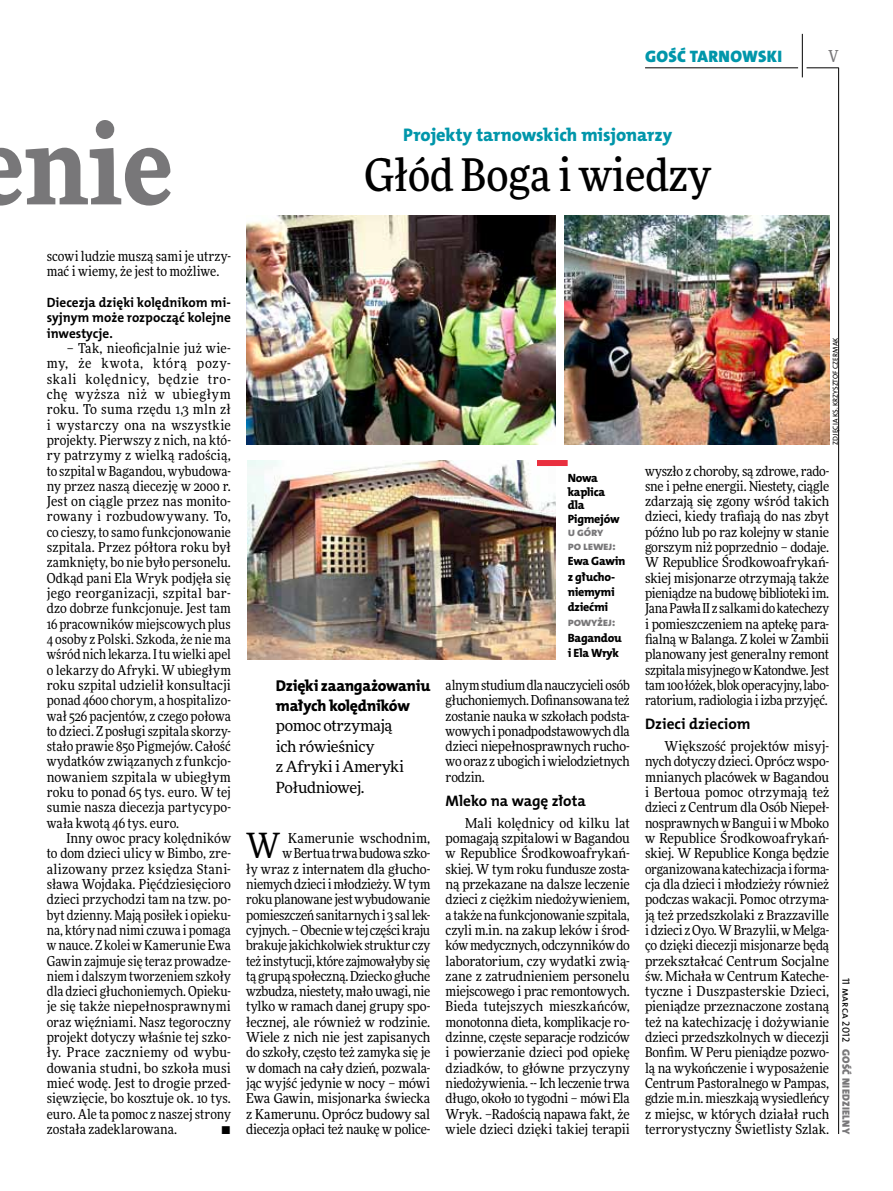
<style>
.page{position:relative;width:893px;height:1191px;background:#fff}
.page>*{position:absolute;margin:0;border:0;box-sizing:border-box;transform-origin:0 0}
.t1{font:900 108px "Freeday Narrow";color:#787779}
.t2{font:500 45px "Freeday Narrow";color:#000}
.t3{font:34.8px "Freeday Narrow News";color:#000}
.t4{font:18.3px "The Mix HP8 Ex Bld";letter-spacing:-.005em;color:#0096aa}
.t5{font:16.65px "The Mix HP9 Blk";letter-spacing:.02em;color:#0096aa}
.t6{font:500 16.5px "Freeday Narrow";color:#787779;scale:.9 1}
.t7{font:15.75px/20.4px "The Mix HP8 Ex Bld";letter-spacing:-.02em;color:#000}
.t8{font:15.45px/20.4px "Freeday News";letter-spacing:-.02em;color:#000}
.t9{font:15.3px "The Mix HP7 Bld";color:#000}
.t10{font:13.65px/15.3px "Freeday Narrow News";letter-spacing:-.01em;color:#000;text-align:justify}
.t11{font:13.5px/15.3px "The Mix HP7 Bld";color:#000;text-align:justify}
.t12{font:12px/15.3px "The Mix HP8 Ex Bld";letter-spacing:-.02em;color:#000}
.t13{font:12px/13.5px "The Mix HP8 Ex Bld";color:#787779}
.t14{font:10.5px "The Mix HP9 Blk";letter-spacing:.025em;color:#787779}
.t15{font:10.5px "The Mix HP5 Plain";color:#000}
.t16{font:7.2px "The Mix HP5 Plain";letter-spacing:.015em;color:#000}
</style>
<div class="page">
<hr style="left:806px;top:68px;width:33px;height:1px;background:#000">
<hr style="left:645px;top:68px;width:153px;height:1px;background:#000">
<hr style="left:838px;top:68px;width:1px;height:1066px;background:#000">
<hr style="left:802px;top:34px;width:1px;height:43px;background:#000">
<img style="left:247px;top:460px;width:309px;height:199px">
<img style="left:246px;top:215px;width:310px;height:230px">
<img style="left:564px;top:215px;width:265px;height:230px">
<div style="left:537px;top:460px;width:31px;height:6px;background:#e92f3f"></div>
<p class="t5" style="left:645px;top:46px;width:138px">GOŚĆ TARNOWSKI</p>
<p class="t6" style="left:828px;top:46px;width:13px">V</p>
<h1 class="t1" style="left:24px;top:95px;width:150px">nie</h1>
<h3 class="t4" style="left:403px;top:123px;width:270px">Projekty tarnowskich misjonarzy</h3>
<h2 class="t2" style="left:364px;top:147px;width:348px">Głód Boga i wiedzy</h2>
<p class="t10" style="left:47px;top:248px;width:186px">scowi ludzie muszą sami je utrzy&shy;mać i wiemy, że jest to możliwe.</p>
<p class="t11" style="left:47px;top:295px;width:186px">Diecezja dzięki kolędnikom mi&shy;syjnym może rozpocząć kolejne inwestycje.</p>
<p class="t10" style="left:47px;top:340px;width:186px;text-indent:20px">– Tak, nieoficjalnie już wie&shy;my, że kwota, którą pozy&shy;skali kolędnicy, będzie tro&shy;chę wyższa niż w ubiegłym roku. To suma rzędu 1,3 mln zł i wystarczy ona na wszystkie projekty. Pierwszy z nich, na któ&shy;ry patrzymy z wielką radością, to szpital w Bagandou, wybudowa&shy;ny przez naszą diecezję w 2000 r.<br>Jest on ciągle przez nas monito&shy;rowany i rozbudowywany. To, co cieszy, to samo funkcjonowanie szpitala. Przez półtora roku był zamknięty, bo nie było personelu.<br>Odkąd pani Ela Wryk podjęła się jego reorganizacji, szpital bar&shy;dzo dobrze funkcjonuje. Jest tam 16 pracowników miejscowych plus 4 osoby z Polski. Szkoda, że nie ma wśród nich lekarza. I tu wielki apel o lekarzy do Afryki. W ubiegłym roku szpital udzielił konsultacji ponad 4600 chorym, a hospitalizo&shy;wał 526 pacjentów, z czego połowa to dzieci. Z posługi szpitala skorzy&shy;stało prawie 850 Pigmejów. Całość wydatków związanych z funkcjo&shy;nowaniem szpitala w ubiegłym roku to ponad 65 tys. euro. W tej sumie nasza diecezja partycypo&shy;wała kwotą 46 tys. euro.</p>
<p class="t10" style="left:47px;top:830px;width:186px;text-indent:20px">Inny owoc pracy kolędników to dom dzieci ulicy w Bimbo, zre&shy;alizowany przez księdza Stani&shy;sława Wojdaka. Pięćdziesięcioro dzieci przychodzi tam na tzw. po&shy;byt dzienny. Mają posiłek i opieku&shy;na, który nad nimi czuwa i pomaga w nauce. Z kolei w Kamerunie Ewa Gawin zajmuje się teraz prowadze&shy;niem i dalszym tworzeniem szkoły dla dzieci głuchoniemych. Opieku&shy;je się także niepełnosprawnymi oraz więźniami. Nasz tegoroczny projekt dotyczy właśnie tej szko&shy;ły. Prace zaczniemy od wybu&shy;dowania studni, bo szkoła musi mieć wodę. Jest to drogie przed&shy;sięwzięcie, bo kosztuje ok. 10 tys. euro. Ale ta pomoc z naszej strony została zadeklarowana.</p>
<p class="t10" style="left:221px;top:1121px;width:11px">•</p>
<p class="t7" style="left:276px;top:675px;width:156px">Dzięki zaangażowaniu małych kolędników</p>
<p class="t8" style="left:276px;top:715px;width:130px">pomoc otrzymają ich rówieśnicy<br>z Afryki i Ameryki<br>Południowej.</p>
<h3 class="t3" style="left:246px;top:824px;width:36px">W</h3>
<p class="t10" style="left:246px;top:830px;width:186px;text-align:right">Kamerunie wschodnim,<br>w Bertua trwa budowa szko-<br>ły wraz z internatem dla głucho&shy;niemych dzieci i młodzieży. W tym roku planowane jest wybudowanie pomieszczeń sanitarnych i 3 sal lek&shy;cyjnych. – Obecnie w tej części kraju brakuje jakichkolwiek struktur czy też instytucji, które zajmowałyby się tą grupą społeczną. Dziecko głuche wzbudza, niestety, mało uwagi, nie tylko w ramach danej grupy spo&shy;łecznej, ale również w rodzinie.<br>Wiele z nich nie jest zapisanych do szkoły, często też zamyka się je w domach na cały dzień, pozwala&shy;jąc wyjść jedynie w nocy – mówi<br>Ewa Gawin, misjonarka świecka z Kamerunu. Oprócz budowy sal diecezja opłaci też naukę w police-</p>
<p class="t12" style="left:568px;top:472px;width:53px;line-height:13.5px">Nowa kaplica dla<br>Pigmejów</p>
<p class="t13" style="left:568px;top:526px;width:50px">u góry po lewej:</p>
<p class="t12" style="left:568px;top:553px;width:59px">Ewa Gawin z głucho&shy;niemymi dziećmi</p>
<p class="t13" style="left:568px;top:616px;width:49px">powyżej:</p>
<p class="t12" style="left:568px;top:630px;width:56px">Bagandou i Ela Wryk</p>
<p class="t10" style="left:446px;top:677px;width:186px">alnym studium dla nauczycieli osób głuchoniemych. Dofinansowana też zostanie nauka w szkołach podsta&shy;wowych i ponadpodstawowych dla dzieci niepełnosprawnych rucho&shy;wo oraz z ubogich i wielodzietnych rodzin.</p>
<p class="t9" style="left:446px;top:791px;width:142px">Mleko na wagę złota</p>
<p class="t10" style="left:446px;top:815px;width:186px;text-indent:20px">Mali kolędnicy od kilku lat pomagają szpitalowi w Bagandou w Republice Środkowoafrykań&shy;skiej. W tym roku fundusze zosta&shy;ną przekazane na dalsze leczenie dzieci z ciężkim niedożywieniem, a także na funkcjonowanie szpitala, czyli m.in. na zakup leków i środ&shy;ków medycznych, odczynników do laboratorium, czy wydatki zwią&shy;zane z zatrudnieniem personelu miejscowego i prac remontowych.<br>Bieda tutejszych mieszkańców, monotonna dieta, komplikacje ro&shy;dzinne, częste separacje rodziców i powierzanie dzieci pod opiekę dziadków, to główne przyczyny niedożywienia. -- Ich leczenie trwa długo, około 10 tygodni – mówi Ela Wryk. –Radością napawa fakt, że wiele dzieci dzięki takiej terapii</p>
<p class="t16" style="left:831px;top:444px;width:109px;rotate:-90deg">zdjęcia ks. Krzysztof Czermak</p>
<p class="t10" style="left:645px;top:463px;width:186px">wyszło z choroby, są zdrowe, rado&shy;sne i pełne energii. Niestety, ciągle zdarzają się zgony wśród takich dzieci, kiedy trafiają do nas zbyt późno lub po raz kolejny w stanie gorszym niż poprzednio – dodaje.<br>W Republice Środkowoafrykań&shy;skiej misjonarze otrzymają także pieniądze na budowę biblioteki im.<br>Jana Pawła II z salkami do katechezy i pomieszczeniem na aptekę para&shy;fialną w Balanga. Z kolei w Zambii planowany jest generalny remont szpitala misyjnego w Katondwe. Jest tam 100 łóżek, blok operacyjny, labo&shy;ratorium, radiologia i izba przyjęć.</p>
<p class="t9" style="left:645px;top:714px;width:107px">Dzieci dzieciom</p>
<p class="t10" style="left:645px;top:738px;width:186px;text-indent:20px">Większość projektów misyj&shy;nych dotyczy dzieci. Oprócz wspo&shy;mnianych placówek w Bagandou i Bertoua pomoc otrzymają też dzieci z Centrum dla Osób Niepeł&shy;nosprawnych w Bangui i w Mboko w Republice Środkowoafrykań&shy;skiej. W Republice Konga będzie organizowana katechizacja i forma&shy;cja dla dzieci i młodzieży również podczas wakacji. Pomoc otrzyma&shy;ją też przedszkolaki z Brazzaville i dzieci z Oyo. W Brazylii, w Melga&shy;ço dzięki diecezji misjonarze będą przekształcać Centrum Socjalne św. Michała w Centrum Kateche&shy;tyczne i Duszpasterskie Dzieci, pieniądze przeznaczone zostaną też na katechizację i dożywianie dzieci przedszkolnych w diecezji Bonfim. W Peru pieniądze pozwo&shy;lą na wykończenie i wyposażenie Centrum Pastoralnego w Pampas, gdzie m.in. mieszkają wysiedleńcy z miejsc, w których działał ruch terrorystyczny Świetlisty Szlak.</p>
<p class="t15" style="left:853px;top:977px;width:66px;rotate:90deg">11 marca 2012</p>
<p class="t14" style="left:853px;top:1049px;width:86px;rotate:90deg">GOŚĆ NIEDZIELNY</p>
</div>
